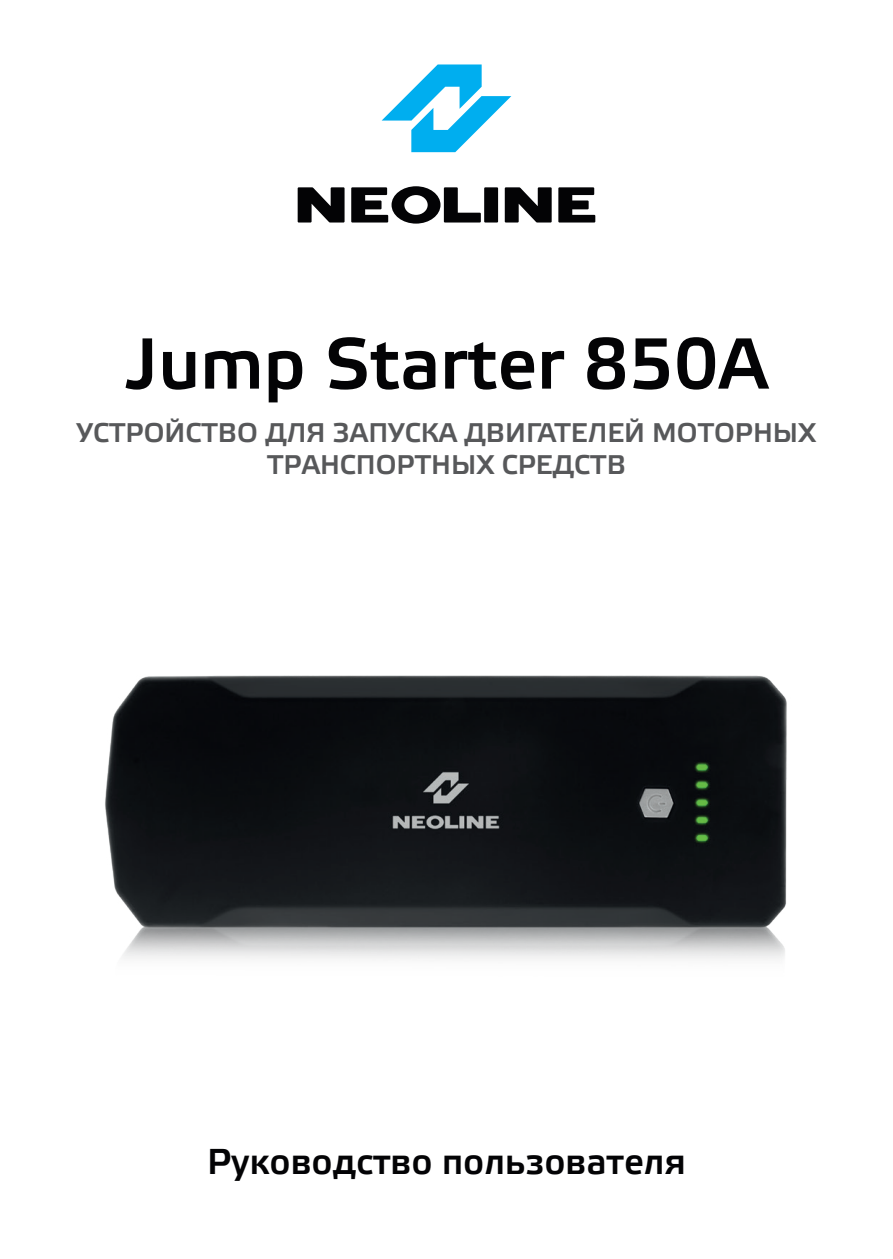
<style>
.page{position:relative;width:893px;height:1259px;background:#fff}
.page>*{position:absolute;margin:0;border:0;box-sizing:border-box;transform-origin:0 0}
.t1{font:700 72px "Elektra Light Pro";color:#030305}
.t2{font:700 36px "Elektra Light Pro";color:#030305}
.t3{font:700 27px/32.4px "Elektra Light Pro";color:#57585a;text-align:center}
</style>
<div class="page">
<svg style="left:298px;top:186px;width:297px;height:38px"></svg>
<svg style="left:382px;top:64px;width:129px;height:88px"></svg>
<img style="left:105px;top:675px;width:682px;height:285px">
<p class="t1" style="left:125px;top:324px;width:644px">Jump Starter 850A</p>
<p class="t3" style="left:77px;top:417px;width:741px">УСТРОЙСТВО ДЛЯ ЗАПУСКА ДВИГАТЕЛЕЙ МОТОРНЫХ<br>ТРАНСПОРТНЫХ СРЕДСТВ</p>
<p class="t2" style="left:207px;top:1142px;width:480px">Руководство пользователя</p>
</div>
